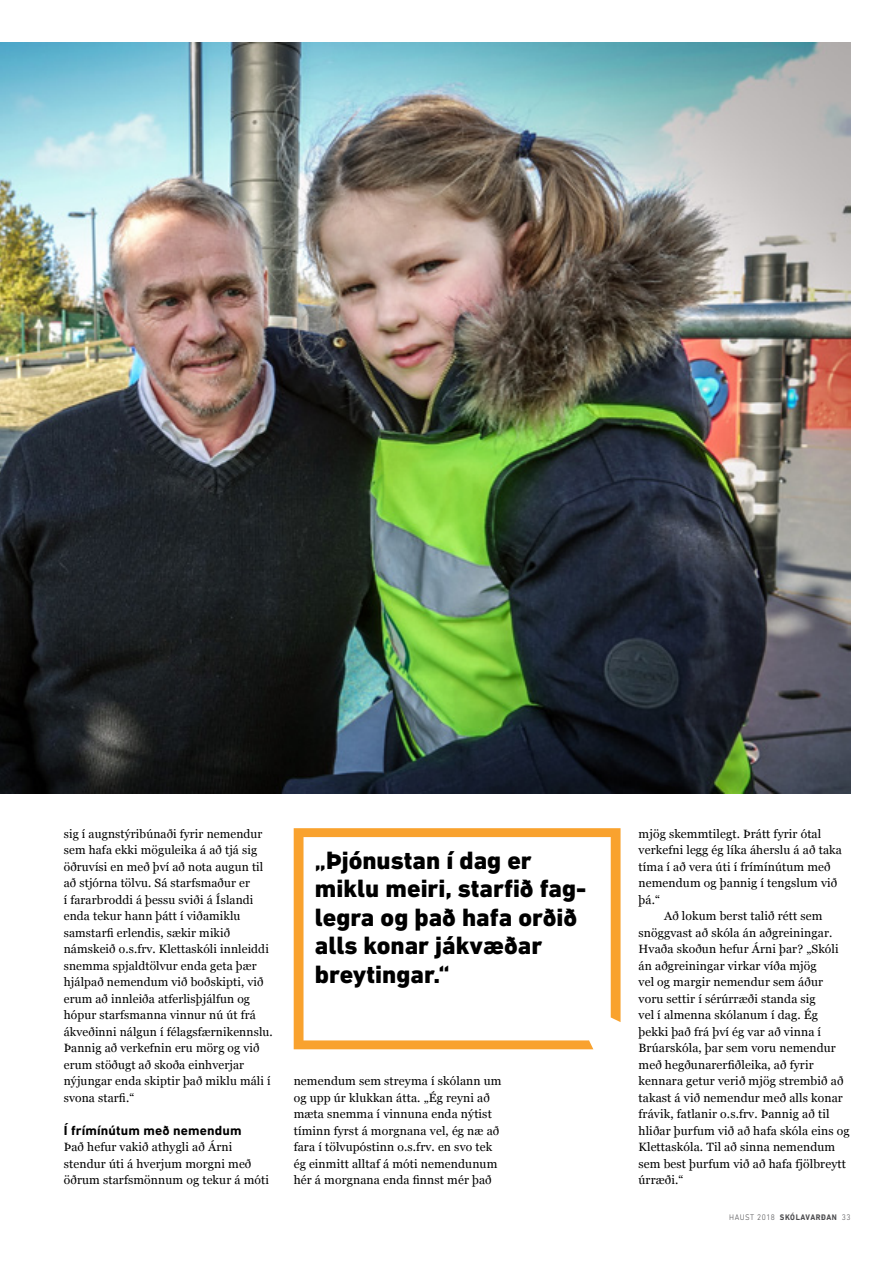
<style>
.page{position:relative;width:893px;height:1263px;background:#fff}
.page>*{position:absolute;margin:0;border:0;box-sizing:border-box;transform-origin:0 0}
.t1{font:800 25.5px/28.5px "DIN Next LT Pro";color:#000}
.t2{font:700 13.5px "DIN Next LT Pro";letter-spacing:.01em;color:#000}
.t3{font:12px/16.5px "Georgia";letter-spacing:.01em;color:#000}
.t4{font:300 8.25px "DIN Next LT Pro";letter-spacing:.07em;color:#4a4a4d;scale:.93 1}
.s1{font-weight:700}
</style>
<div class="page">
<img style="left:0;top:43px;width:850px;height:750px">
<svg style="left:294px;top:828px;width:327px;height:221px"></svg>
<p class="t3" style="left:64px;top:825px;width:211px">sig í augnstýribúnaði fyrir nemendur sem hafa ekki möguleika á að tjá sig öðruvísi en með því að nota augun til að stjórna tölvu. Sá starfsmaður er<br>í fararbroddi á þessu sviði á Íslandi enda tekur hann þátt í viðamiklu samstarfi erlendis, sækir mikið námskeið o.s.frv. Klettaskóli innleiddi snemma spjaldtölvur enda geta þær hjálpað nemendum við boðskipti, við erum að innleiða atferlisþjálfun og hópur starfsmanna vinnur nú út frá ákveðinni nálgun í félagsfærnikennslu.<br>Þannig að verkefnin eru mörg og við erum stöðugt að skoða einhverjar nýjungar enda skiptir það miklu máli í svona starfi.“</p>
<p class="t2" style="left:64px;top:1122px;width:179px">Í frímínútum með nemendum</p>
<p class="t3" style="left:64px;top:1138px;width:207px">Það hefur vakið athygli að Árni stendur úti á hverjum morgni með öðrum starfsmönnum og tekur á móti</p>
<h1 class="t1" style="left:315px;top:846px;width:273px">„Þjónustan í dag er miklu meiri, starfið fag&shy;legra og það hafa orðið alls konar jákvæðar breytingar.“</h1>
<p class="t3" style="left:294px;top:1072px;width:209px">nemendum sem streyma í skólann um og upp úr klukkan átta. „Ég reyni að mæta snemma í vinnuna enda nýtist tíminn fyrst á morgnana vel, ég næ að fara í tölvupóstinn o.s.frv. en svo tek ég einmitt alltaf á móti nemendunum hér á morgnana enda finnst mér það</p>
<p class="t3" style="left:639px;top:825px;width:184px">mjög skemmtilegt. Þrátt fyrir ótal</p>
<p class="t3" style="left:639px;top:841px;width:205px">verkefni legg ég líka áherslu á að taka</p>
<p class="t3" style="left:639px;top:858px;width:194px">tíma í að vera úti í frímínútum með</p>
<p class="t3" style="left:639px;top:874px;width:200px">nemendum og þannig í tengslum við</p>
<p class="t3" style="left:639px;top:891px;width:23px">þá.“</p>
<p class="t3" style="left:664px;top:907px;width:160px">Að lokum berst talið rétt sem</p>
<p class="t3" style="left:639px;top:924px;width:195px">snöggvast að skóla án aðgreiningar.</p>
<p class="t3" style="left:639px;top:940px;width:202px">Hvaða skoðun hefur Árni þar? „Skóli</p>
<p class="t3" style="left:639px;top:957px;width:180px">án aðgreiningar virkar víða mjög</p>
<p class="t3" style="left:639px;top:973px;width:186px">vel og margir nemendur sem áður</p>
<p class="t3" style="left:639px;top:990px;width:179px">voru settir í sérúrræði standa sig</p>
<p class="t3" style="left:639px;top:1006px;width:181px">vel í almenna skólanum í dag. Ég</p>
<p class="t3" style="left:639px;top:1023px;width:184px">þekki það frá því ég var að vinna í</p>
<p class="t3" style="left:639px;top:1039px;width:199px">Brúarskóla, þar sem voru nemendur</p>
<p class="t3" style="left:639px;top:1056px;width:177px">með hegðunarerfiðleika, að fyrir</p>
<p class="t3" style="left:639px;top:1072px;width:206px">kennara getur verið mjög strembið að</p>
<p class="t3" style="left:639px;top:1089px;width:206px">takast á við nemendur með alls konar</p>
<p class="t3" style="left:639px;top:1105px;width:192px">frávik, fatlanir o.s.frv. Þannig að til</p>
<p class="t3" style="left:639px;top:1122px;width:213px">hliðar þurfum við að hafa skóla eins og</p>
<p class="t3" style="left:639px;top:1138px;width:198px">Klettaskóla. Til að sinna nemendum</p>
<p class="t3" style="left:639px;top:1155px;width:209px">sem best þurfum við að hafa fjölbreytt</p>
<p class="t3" style="left:639px;top:1171px;width:46px">úrræði.“</p>
<p class="t4" style="left:729px;top:1212px;width:132px">HAUST 2018 <span class="s1">SKÓLAVARÐAN</span> 33</p>
</div>
